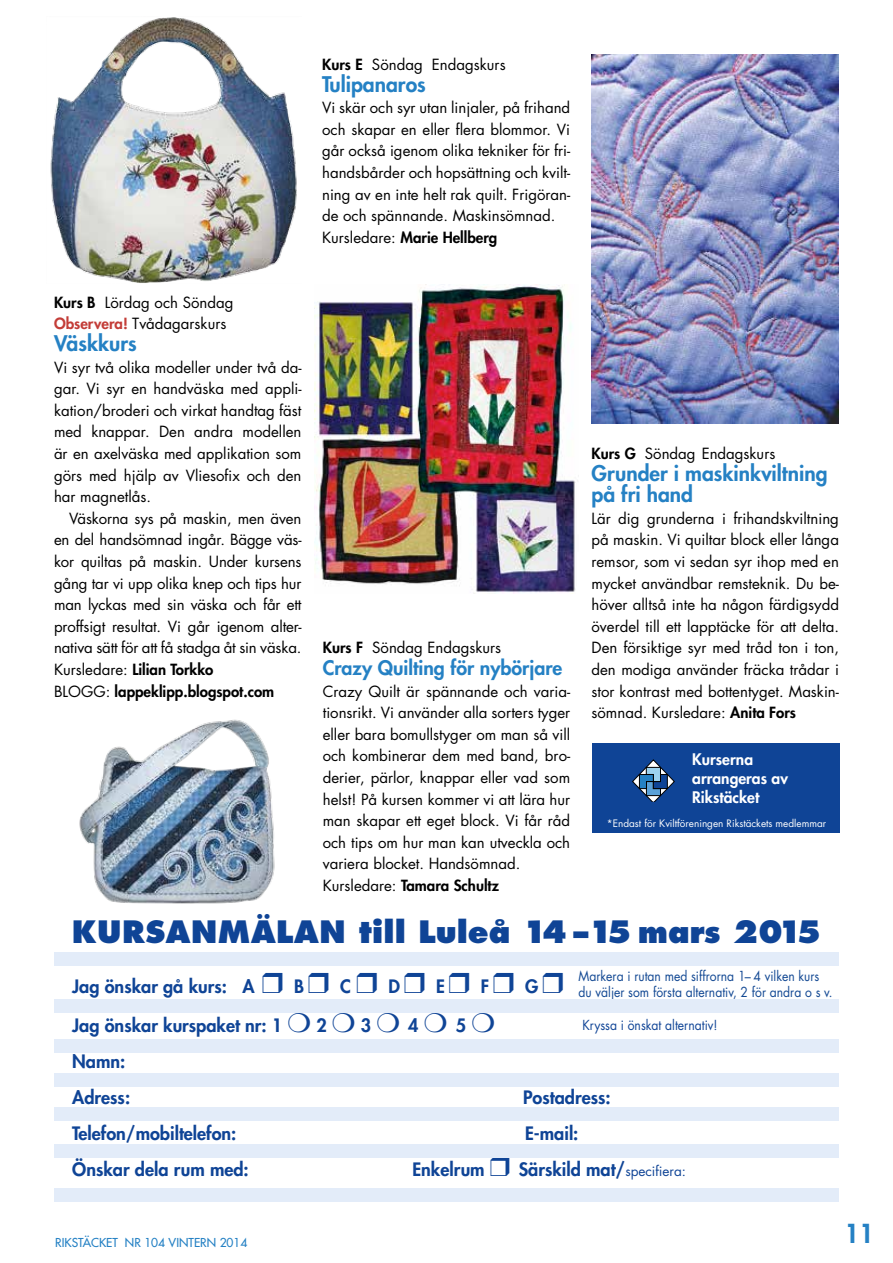
<style>
.page{position:relative;width:893px;height:1263px;background:#fff}
.page>*{position:absolute;margin:0;border:0;box-sizing:border-box;transform-origin:0 0}
.t1{font:800 30px "Futura Std";color:#0f4496}
.t2{font:800 25.5px "Futura Std";color:#2581c4}
.t3{font:800 21px/21.6px "Futura Std";color:#2581c4}
.t4{font:800 19.5px "Futura Std";color:#2581c4}
.t5{font:800 18px/36px "Futura Std";color:#0f4496}
.t6{font:800 15.6px/18.6px "Futura Std";color:#fff}
.t7{font:15px/21.6px "Futura Std";color:#000}
.t8{font:13.5px/16.2px "Futura Std";color:#124893;scale:.9 1}
.t9{font:13.5px "Futura Std";color:#0f4496;scale:.9 1}
.t10{font:500 12px "Futura Std";color:#2581c4}
.t11{font:10.05px "Futura Std";color:#fff}
.s1{font-weight:800}
.s2{font-weight:800;color:#c33d38}
.s3{font-weight:400;font-size:13.5px}
</style>
<div class="page">
<img style="left:79px;top:719px;width:196px;height:185px">
<img style="left:50px;top:17px;width:247px;height:266px">
<div style="left:54px;top:999px;width:785px;height:14px;background:#e3ecf9"></div>
<div style="left:54px;top:1040px;width:785px;height:13px;background:#e3ecf9"></div>
<div style="left:54px;top:1073px;width:785px;height:14px;background:#e3ecf9"></div>
<div style="left:54px;top:1107px;width:785px;height:14px;background:#e3ecf9"></div>
<div style="left:54px;top:1145px;width:785px;height:13px;background:#e3ecf9"></div>
<div style="left:54px;top:952px;width:785px;height:13px;background:#e3ecf9"></div>
<div style="left:54px;top:1188px;width:785px;height:14px;background:#e3ecf9"></div>
<img style="left:315px;top:284px;width:263px;height:310px">
<div style="left:592px;top:742px;width:248px;height:90px;background:#0f4496"></div>
<svg style="left:632px;top:760px;width:42px;height:42px"></svg>
<img style="left:591px;top:54px;width:248px;height:369px">
<p class="t7" style="left:54px;top:292px;width:181px"><span class="s1">Kurs B</span> Lördag och Söndag<br><span class="s2">Observera!</span> Tvådagarskurs</p>
<h3 class="t3" style="left:54px;top:332px;width:84px">Väskkurs</h3>
<p class="t7" style="left:54px;top:356px;width:249px;text-align:justify">Vi syr två olika modeller under två da&shy;gar. Vi syr en handväska med appli&shy;kation/broderi och virkat handtag fäst med knappar. Den andra modellen är en axelväska med applikation som görs med hjälp av Vliesofix och den har magnetlås.</p>
<p class="t7" style="left:54px;top:508px;width:249px;text-indent:15px">Väskorna sys på maskin, men även en del handsömnad ingår. Bägge väs&shy;kor quiltas på maskin. Under kursens gång tar vi upp olika knep och tips hur man lyckas med sin väska och får ett proffsigt resultat. Vi går igenom alter&shy;nativa sätt för att få stadga åt sin väska.<br>Kursledare: <span class="s1">Lilian Torkko<br></span>BLOGG: <span class="s1">lappeklipp.blogspot.com</span></p>
<p class="t7" style="left:322px;top:54px;width:185px"><span class="s1">Kurs E</span> Söndag Endagskurs</p>
<h3 class="t3" style="left:322px;top:73px;width:105px">Tulipanaros</h3>
<p class="t7" style="left:322px;top:97px;width:250px">Vi skär och syr utan linjaler, på frihand och skapar en eller flera blommor. Vi går också igenom olika tekniker för fri&shy;handsbårder och hopsättning och kvilt&shy;ning av en inte helt rak quilt. Frigöran&shy;de och spännande. Maskinsömnad.<br>Kursledare: <span class="s1">Marie Hellberg</span></p>
<p class="t7" style="left:323px;top:637px;width:180px"><span class="s1">Kurs F</span> Söndag Endagskurs</p>
<h3 class="t4" style="left:323px;top:655px;width:241px">Crazy Quilting för nybörjare</h3>
<p class="t7" style="left:323px;top:680px;width:249px">Crazy Quilt är spännande och varia&shy;tionsrikt. Vi använder alla sorters tyger eller bara bomullstyger om man så vill och kombinerar dem med band, bro&shy;derier, pärlor, knappar eller vad som helst! På kursen kommer vi att lära hur man skapar ett eget block. Vi får råd och tips om hur man kan utveckla och variera blocket. Handsömnad.<br>Kursledare: <span class="s1">Tamara Schultz</span></p>
<p class="t7" style="left:591px;top:443px;width:185px"><span class="s1">Kurs G</span> Söndag Endagskurs</p>
<h3 class="t3" style="left:591px;top:462px;width:237px">Grunder i maskinkviltning på fri hand</h3>
<p class="t7" style="left:591px;top:508px;width:249px;text-align:justify">Lär dig grunderna i frihandskviltning på maskin. Vi quiltar block eller långa remsor, som vi sedan syr ihop med en mycket användbar remsteknik. Du be&shy;höver alltså inte ha någon färdigsydd överdel till ett lapptäcke för att delta.<br>Den försiktige syr med tråd ton i ton, den modiga använder fräcka trådar i stor kontrast med bottentyget. Maskin&shy;sömnad. Kursledare: <span class="s1">Anita Fors</span></p>
<p class="t6" style="left:692px;top:750px;width:97px">Kurserna arrangeras av<br>Rikstäcket</p>
<p class="t11" style="left:607px;top:817px;width:221px">*Endast för Kviltföreningen Rikstäckets medlemmar</p>
<h1 class="t1" style="left:72px;top:912px;width:751px">KURSANMÄLAN till Luleå 14 –15 mars 2015</h1>
<p class="t8" style="left:579px;top:968px;width:284px">Markera i rutan med siffrorna 1– 4 vilken kurs du väljer som första alternativ, 2 för andra o s v.</p>
<p class="t9" style="left:582px;top:1016px;width:152px">Kryssa i önskat alternativ!</p>
<p class="t5" style="left:72px;top:968px;width:184px">Jag önskar gå kurs: A</p>
<p class="t5" style="left:294px;top:968px;width:11px">B</p>
<p class="t5" style="left:340px;top:968px;width:12px">C</p>
<p class="t5" style="left:388px;top:968px;width:13px">D</p>
<p class="t5" style="left:436px;top:968px;width:10px">E</p>
<p class="t5" style="left:481px;top:968px;width:10px">F</p>
<p class="t5" style="left:525px;top:968px;width:15px">G</p>
<p class="t5" style="left:72px;top:1007px;width:212px">Jag önskar kurspaket nr: 1</p>
<p class="t5" style="left:316px;top:1007px;width:12px">2</p>
<p class="t5" style="left:361px;top:1007px;width:12px">3</p>
<p class="t5" style="left:408px;top:1007px;width:12px">4</p>
<p class="t5" style="left:456px;top:1007px;width:12px">5</p>
<p class="t5" style="left:72px;top:1043px;width:59px">Namn:<br>Adress:</p>
<p class="t5" style="left:523px;top:1079px;width:89px">Postadress:</p>
<p class="t5" style="left:72px;top:1115px;width:166px">Telefon/mobiltelefon:</p>
<p class="t5" style="left:525px;top:1115px;width:55px">E-mail:</p>
<p class="t5" style="left:72px;top:1151px;width:178px">Önskar dela rum med:</p>
<p class="t5" style="left:412px;top:1151px;width:74px">Enkelrum</p>
<p class="t5" style="left:519px;top:1151px;width:169px">Särskild mat/<span class="s3">specifiera:</span></p>
<p class="t10" style="left:55px;top:1235px;width:194px">RIKSTÄCKET NR 104 VINTERN 2014</p>
<h2 class="t2" style="left:844px;top:1217px;width:31px">11</h2>
</div>
